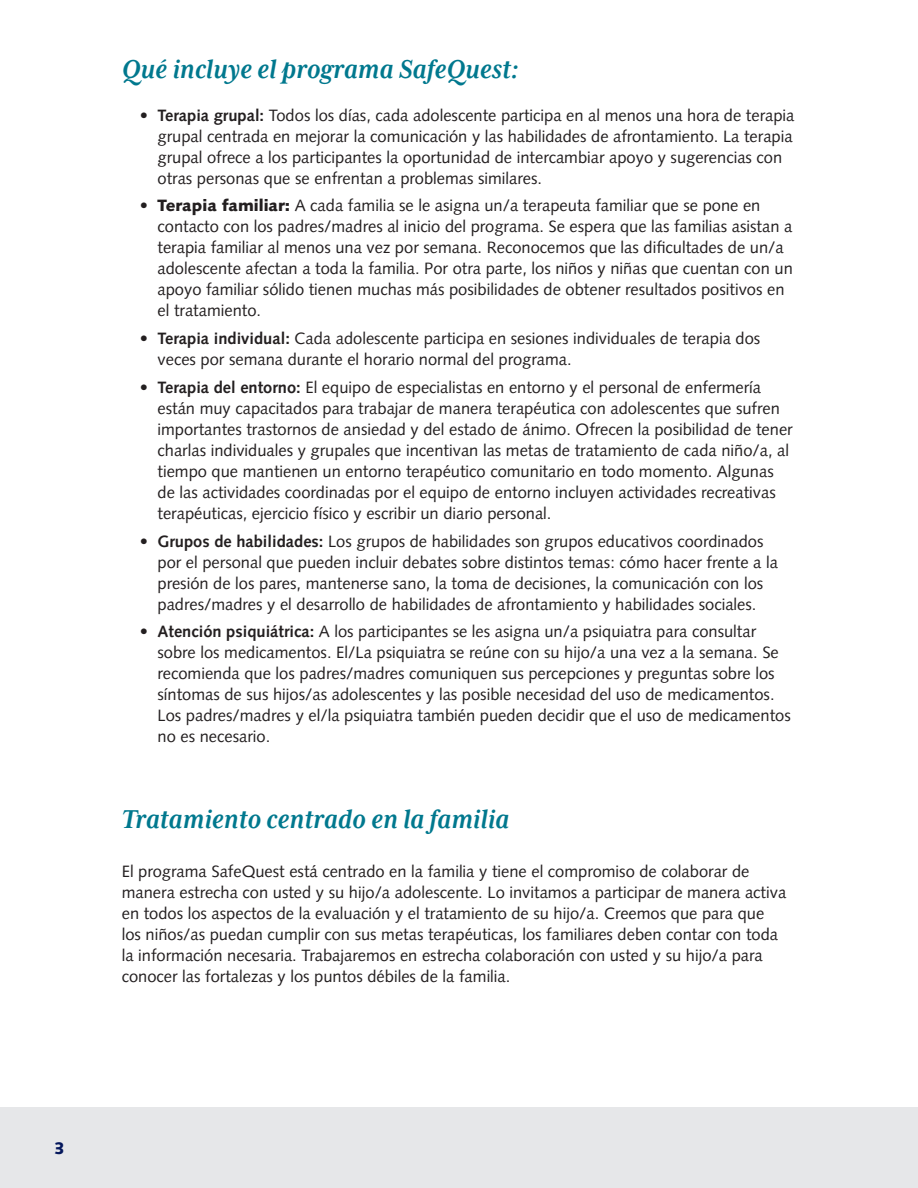
<style>
.page{position:relative;width:918px;height:1188px;background:#fff}
.page>*{position:absolute;margin:0;border:0;box-sizing:border-box;transform-origin:0 0}
.t1{font:italic 700 30px "Mrs Eaves XL Serif Nar OT";color:#00788e}
.t2{font:16.5px/21px "Syntax";color:#231f20}
.t3{font:900 16.5px "Syntax";color:#04175c}
.s1{font-weight:700}
.s2{font-weight:900}
</style>
<div class="page">
<div style="left:0;top:1107px;width:918px;height:81px;background:#e6e7e9"></div>
<h1 class="t1" style="left:122px;top:52px;width:398px">Qué incluye el programa SafeQuest:</h1>
<p class="t2" style="left:158px;top:104px;width:638px;text-indent:-18px">• <span class="s1">Terapia grupal:</span> Todos los días, cada adolescente participa en al menos una hora de terapia grupal centrada en mejorar la comunicación y las habilidades de afrontamiento. La terapia grupal ofrece a los participantes la oportunidad de intercambiar apoyo y sugerencias con otras personas que se enfrentan a problemas similares.</p>
<p class="t2" style="left:158px;top:195px;width:637px;text-indent:-18px">• <span class="s2">Terapia familiar:</span> A cada familia se le asigna un/a terapeuta familiar que se pone en contacto con los padres/madres al inicio del programa. Se espera que las familias asistan a terapia familiar al menos una vez por semana. Reconocemos que las dificultades de un/a adolescente afectan a toda la familia. Por otra parte, los niños y niñas que cuentan con un apoyo familiar sólido tienen muchas más posibilidades de obtener resultados positivos en el tratamiento.</p>
<p class="t2" style="left:158px;top:328px;width:604px;text-indent:-18px">• <span class="s1">Terapia individual:</span> Cada adolescente participa en sesiones individuales de terapia dos veces por semana durante el horario normal del programa.</p>
<p class="t2" style="left:158px;top:377px;width:637px;text-indent:-18px">• <span class="s1">Terapia del entorno:</span> El equipo de especialistas en entorno y el personal de enfermería están muy capacitados para trabajar de manera terapéutica con adolescentes que sufren importantes trastornos de ansiedad y del estado de ánimo. Ofrecen la posibilidad de tener charlas individuales y grupales que incentivan las metas de tratamiento de cada niño/a, al tiempo que mantienen un entorno terapéutico comunitario en todo momento. Algunas de las actividades coordinadas por el equipo de entorno incluyen actividades recreativas terapéuticas, ejercicio físico y escribir un diario personal.</p>
<p class="t2" style="left:158px;top:531px;width:622px;text-indent:-18px">• <span class="s1">Grupos de habilidades:</span> Los grupos de habilidades son grupos educativos coordinados por el personal que pueden incluir debates sobre distintos temas: cómo hacer frente a la presión de los pares, mantenerse sano, la toma de decisiones, la comunicación con los padres/madres y el desarrollo de habilidades de afrontamiento y habilidades sociales.</p>
<p class="t2" style="left:158px;top:621px;width:635px;text-indent:-18px">• <span class="s1">Atención psiquiátrica:</span> A los participantes se les asigna un/a psiquiatra para consultar sobre los medicamentos. El/La psiquiatra se reúne con su hijo/a una vez a la semana. Se recomienda que los padres/madres comuniquen sus percepciones y preguntas sobre los síntomas de sus hijos/as adolescentes y las posible necesidad del uso de medicamentos.<br>Los padres/madres y el/la psiquiatra también pueden decidir que el uso de medicamentos no es necesario.</p>
<h1 class="t1" style="left:122px;top:802px;width:389px">Tratamiento centrado en la familia</h1>
<p class="t2" style="left:122px;top:861px;width:666px">El programa SafeQuest está centrado en la familia y tiene el compromiso de colaborar de manera estrecha con usted y su hijo/a adolescente. Lo invitamos a participar de manera activa en todos los aspectos de la evaluación y el tratamiento de su hijo/a. Creemos que para que los niños/as puedan cumplir con sus metas terapéuticas, los familiares deben contar con toda la información necesaria. Trabajaremos en estrecha colaboración con usted y su hijo/a para conocer las fortalezas y los puntos débiles de la familia.</p>
<p class="t3" style="left:54px;top:1138px;width:12px">3</p>
</div>
